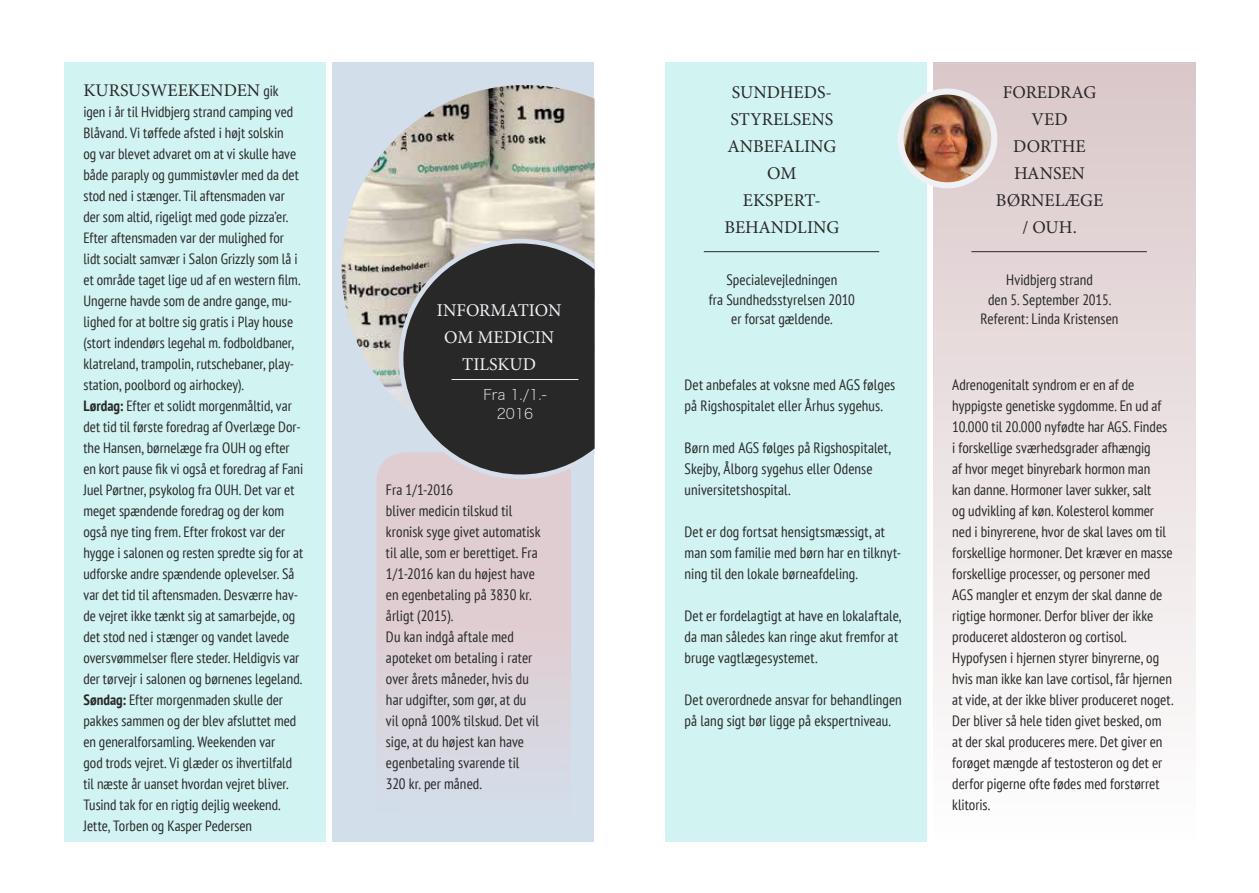
<style>
.page{position:relative;width:1259px;height:893px;background:#fff}
.page>*{position:absolute;margin:0;border:0;box-sizing:border-box;transform-origin:0 0}
.t1{font:18px/27px "Minion Pro";color:#282828;text-align:center}
.t2{font:18px/27px "Minion Pro";color:#eff1f5;text-align:center}
.t3{font:17.85px "Minion Pro";color:#282828}
.t4{font:condensed 15px/21px "PT Sans";color:#282828}
.t5{font:condensed 14.85px/21px "PT Sans";color:#282828}
.t6{font:14.55px/18.5px "Hiragino Sans W1";color:#eff1f5;text-align:center}
.s1{font-family:"PT Sans";font-stretch:condensed;font-size:14.85px}
.s2{font-weight:700}
</style>
<div class="page">
<div style="left:64px;top:62px;width:261px;height:780px;background:#d1f3f2"></div>
<div style="left:665px;top:62px;width:261px;height:780px;background:#d1f3f2"></div>
<div style="left:332px;top:62px;width:262px;height:780px;background:#d3deeb"></div>
<hr style="left:704px;top:251px;width:175px;height:1px;background:#282828">
<svg style="left:376px;top:453px;width:195px;height:291px;fill:#e0cdd1"></svg>
<img style="left:341px;top:85px;width:253px;height:316px">
<svg style="left:399px;top:239px;width:195px;height:240px"></svg>
<svg style="left:403px;top:243px;width:191px;height:231px"></svg>
<hr style="left:451px;top:379px;width:127px;height:1px;background:#eff1f5">
<div style="left:933px;top:62px;width:262px;height:780px;background:linear-gradient(to bottom,#dac7c9,#fefefe)"></div>
<hr style="left:971px;top:251px;width:175px;height:1px;background:#282828">
<div style="left:897px;top:89px;width:100px;height:99px;background:#eff1f5;border-radius:50%"></div>
<img style="left:903px;top:95px;width:88px;height:87px;border-radius:44px">
<p class="t3" style="left:83px;top:78px;width:196px">KURSUSWEEKENDEN <span class="s1">gik</span></p>
<p class="t5" style="left:83px;top:101px;width:221px">igen i år til Hvidbjerg strand camping ved Blåvand. Vi tøffede afsted i højt solskin<br>og var blevet advaret om at vi skulle have både paraply og gummistøvler med da det stod ned i stænger. Til aftensmaden var der som altid, rigeligt med gode pizza’er.<br>Efter aftensmaden var der mulighed for lidt socialt samvær i Salon Grizzly som lå i et område taget lige ud af en western film.<br>Ungerne havde som de andre gange, mu&shy;lighed for at boltre sig gratis i Play house (stort indendørs legehal m. fodboldbaner, klatreland, trampolin, rutschebaner, play&shy;station, poolbord og airhockey).<br><span class="s2">Lørdag:</span> Efter et solidt morgenmåltid, var det tid til første foredrag af Overlæge Dor&shy;the Hansen, børnelæge fra OUH og efter en kort pause fik vi også et foredrag af Fani Juel Pørtner, psykolog fra OUH. Det var et meget spændende foredrag og der kom også nye ting frem. Efter frokost var der hygge i salonen og resten spredte sig for at udforske andre spændende oplevelser. Så var det tid til aftensmaden. Desværre hav&shy;de vejret ikke tænkt sig at samarbejde, og det stod ned i stænger og vandet lavede oversvømmelser flere steder. Heldigvis var der tørvejr i salonen og børnenes legeland.<br><span class="s2">Søndag:</span> Efter morgenmaden skulle der pakkes sammen og der blev afsluttet med en generalforsamling. Weekenden var<br>god trods vejret. Vi glæder os ihvertilfald til næste år uanset hvordan vejret bliver.<br>Tusind tak for en rigtig dejlig weekend.<br>Jette, Torben og Kasper Pedersen</p>
<p class="t2" style="left:437px;top:297px;width:126px">INFORMATION<br>OM MEDICIN<br>TILSKUD</p>
<p class="t1" style="left:724px;top:79px;width:116px">SUNDHEDS-<br>STYRELSENS<br>ANBEFALING<br>OM<br>EKSPERT-<br>BEHANDLING</p>
<p class="t4" style="left:709px;top:270px;width:148px;line-height:19.5px;text-align:center">Specialevejledningen<br>fra Sundhedsstyrelsen 2010 er forsat gældende.</p>
<p class="t1" style="left:995px;top:79px;width:109px">FOREDRAG<br>VED<br>DORTHE<br>HANSEN<br>BØRNELÆGE / OUH.</p>
<p class="t4" style="left:980px;top:270px;width:139px;line-height:19.5px;text-align:center">Hvidbjerg strand<br>den 5. September 2015.<br>Referent: Linda Kristensen</p>
<p class="t4" style="left:684px;top:374px;width:212px">Det anbefales at voksne med AGS følges på Rigshospitalet eller Århus sygehus.</p>
<p class="t4" style="left:684px;top:437px;width:208px">Børn med AGS følges på Rigshospitalet,<br>Skejby, Ålborg sygehus eller Odense universitetshospital.</p>
<p class="t4" style="left:684px;top:521px;width:218px">Det er dog fortsat hensigtsmæssigt, at man som familie med børn har en tilknyt&shy;ning til den lokale børneafdeling.</p>
<p class="t4" style="left:684px;top:605px;width:218px">Det er fordelagtigt at have en lokalaftale, da man således kan ringe akut fremfor at bruge vagtlægesystemet.</p>
<p class="t4" style="left:684px;top:689px;width:219px">Det overordnede ansvar for behandlingen på lang sigt bør ligge på ekspertniveau.</p>
<p class="t6" style="left:483px;top:384px;width:65px">Fra 1./1.-<br>2016</p>
<p class="t4" style="left:952px;top:374px;width:222px">Adrenogenitalt syndrom er en af de hyppigste genetiske sygdomme. En ud af 10.000 til 20.000 nyfødte har AGS. Findes i forskellige sværhedsgrader afhængig<br>af hvor meget binyrebark hormon man<br>kan danne. Hormoner laver sukker, salt<br>og udvikling af køn. Kolesterol kommer ned i binyrerene, hvor de skal laves om til forskellige hormoner. Det kræver en masse forskellige processer, og personer med AGS mangler et enzym der skal danne de rigtige hormoner. Derfor bliver der ikke produceret aldosteron og cortisol.<br>Hypofysen i hjernen styrer binyrerne, og hvis man ikke kan lave cortisol, får hjernen at vide, at der ikke bliver produceret noget.<br>Der bliver så hele tiden givet besked, om at der skal produceres mere. Det giver en forøget mængde af testosteron og det er derfor pigerne ofte fødes med forstørret klitoris.</p>
<p class="t4" style="left:386px;top:479px;width:156px">Fra 1/1-2016<br>bliver medicin tilskud til kronisk syge givet automatisk til alle, som er berettiget. Fra<br>1/1-2016 kan du højest have en egenbetaling på 3830 kr. årligt (2015).<br>Du kan indgå aftale med apoteket om betaling i rater over årets måneder, hvis du har udgifter, som gør, at du vil opnå 100% tilskud. Det vil sige, at du højest kan have egenbetaling svarende til<br>320 kr. per måned.</p>
</div>
